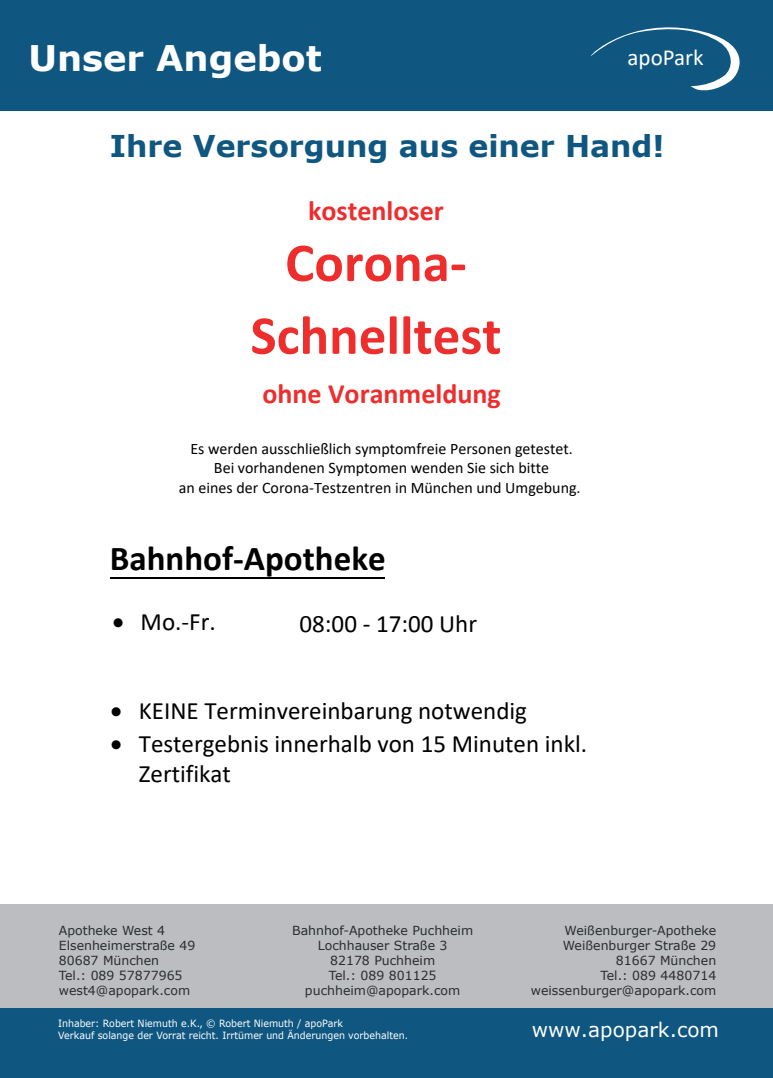
<style>
.page{position:relative;width:773px;height:1078px;background:#fff}
.page>*{position:absolute;margin:0;border:0;box-sizing:border-box;transform-origin:0 0}
.t1{font:700 55px/72.8px "Calibri";color:#ee2d2d;text-align:center}
.t2{font:700 35.25px "Verdana";color:#fff}
.t3{font:700 35px "Calibri";color:#000001}
.t4{font:700 30px "Verdana";color:#0f5781}
.t5{font:700 28px "Calibri";color:#ee2d2d}
.t6{font:25px/30px "Calibri";color:#000}
.t7{font:25px "Calibri";color:#000001}
.t8{font:23px "Calibri";color:#fff}
.t9{font:20px "Verdana";color:#fff}
.t10{font:16px/19.2px "Calibri";color:#000;text-align:center}
.t11{font:12.5px/15px "Verdana";color:#292d2f}
.t12{font:10px/12px "Verdana";color:#fff;scale:.94 1}
</style>
<div class="page">
<div style="left:0;top:903px;width:772px;height:114px;background:#bcbdc0"></div>
<div style="left:0;top:0;width:772px;height:111px;background:#0f5781"></div>
<svg style="left:590px;top:27px;width:150px;height:64px"></svg>
<div style="left:0;top:1008px;width:772px;height:69px;background:#0f5781"></div>
<hr style="left:111px;top:577px;width:274px;height:1px;background:#000001">
<h2 class="t2" style="left:28px;top:34px;width:295px">Unser Angebot</h2>
<h3 class="t8" style="left:627px;top:42px;width:78px">apoPark</h3>
<h3 class="t4" style="left:110px;top:124px;width:556px">Ihre Versorgung aus einer Hand!</h3>
<h3 class="t5" style="left:308px;top:191px;width:137px">kostenloser</h3>
<h1 class="t1" style="left:250px;top:225px;width:252px">Corona-<br>Schnelltest</h1>
<h3 class="t5" style="left:262px;top:374px;width:240px">ohne Voranmeldung</h3>
<p class="t10" style="left:179px;top:439px;width:403px">Es werden ausschließlich symptomfreie Personen getestet.<br>Bei vorhandenen Symptomen wenden Sie sich bitte<br>an eines der Corona-Testzentren in München und Umgebung.</p>
<h3 class="t3" style="left:110px;top:533px;width:277px">Bahnhof-Apotheke</h3>
<h3 class="t7" style="left:112px;top:604px;width:105px">• Mo.-Fr.</h3>
<h3 class="t6" style="left:299px;top:607px;width:179px">08:00 - 17:00 Uhr</h3>
<h3 class="t6" style="left:111px;top:694px;width:418px">• KEINE Terminvereinbarung notwendig</h3>
<h3 class="t6" style="left:139px;top:727px;width:450px;text-indent:-28px">• Testergebnis innerhalb von 15 Minuten inkl.<br>Zertifikat</h3>
<p class="t11" style="left:59px;top:922px;width:138px">Apotheke West 4<br>Elsenheimerstraße 49<br>80687 München<br>Tel.: 089 57877965 west4@apopark.com</p>
<p class="t11" style="left:292px;top:922px;width:182px;text-align:center">Bahnhof-Apotheke Puchheim<br>Lochhauser Straße 3<br>82178 Puchheim<br>Tel.: 089 801125 puchheim@apopark.com</p>
<p class="t11" style="left:530px;top:922px;width:187px;text-align:right">Weißenburger-Apotheke<br>Weißenburger Straße 29<br>81667 München<br>Tel.: 089 4480714 weissenburger@apopark.com</p>
<p class="t12" style="left:58px;top:1017px;width:374px">Inhaber: Robert Niemuth e.K., © Robert Niemuth / apoPark<br>Verkauf solange der Vorrat reicht. Irrtümer und Änderungen vorbehalten.</p>
<h3 class="t9" style="left:531px;top:1015px;width:189px">www.apopark.com</h3>
</div>
